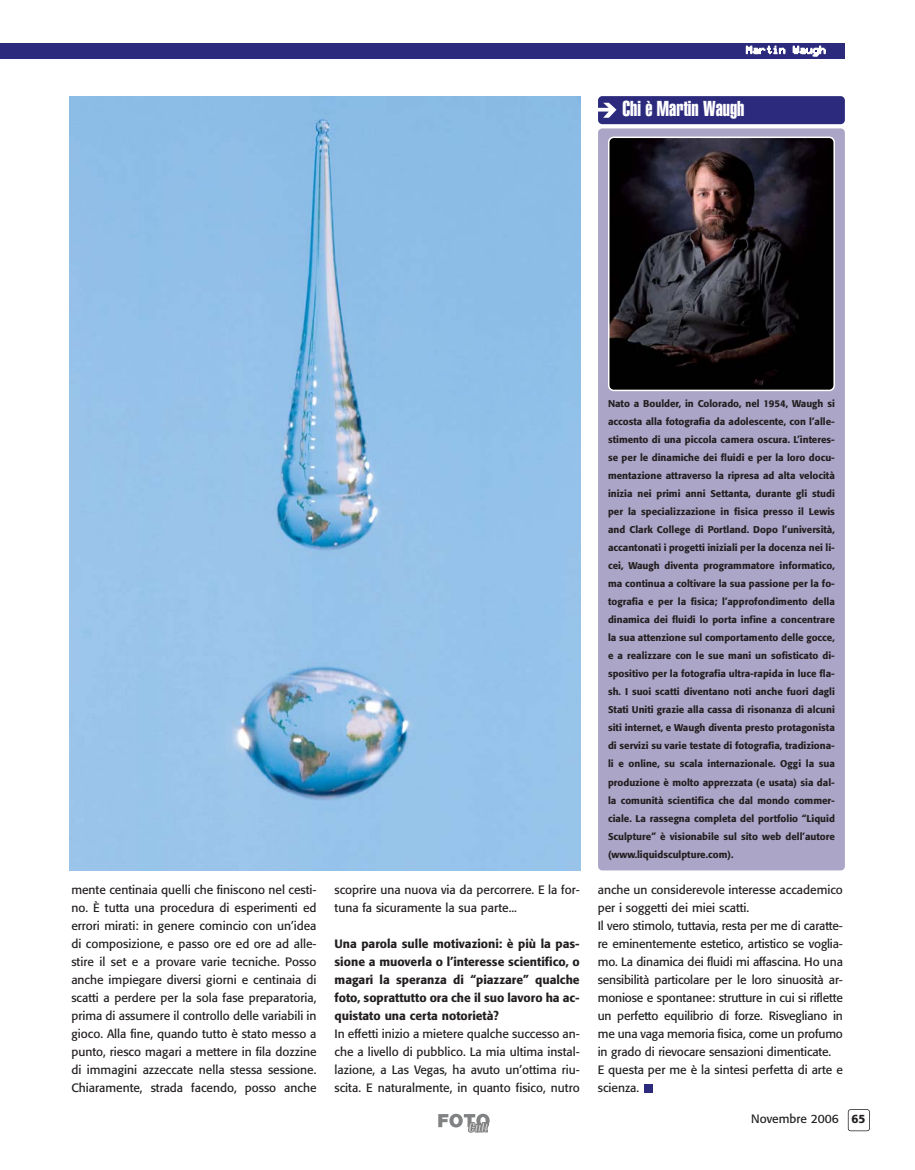
<style>
.page{position:relative;width:915px;height:1170px;background:#fff}
.page>*{position:absolute;margin:0;border:0;box-sizing:border-box;transform-origin:0 0}
.t1{font:21px "Swiss 911 BT Extra Compressed";color:#fff}
.t2{font:12px/18px "Formata";letter-spacing:-.01em;color:#231f20;text-align:justify}
.t3{font:500 12px/18px "Formata";color:#231f20;text-align:justify}
.t4{font:12px "Bubbledot ICG Fine Pos";letter-spacing:-.005em;color:#fff}
.t5{font:500 9.75px/18px "Formata";color:#231f20;text-align:justify}
.s1{font-weight:500}
</style>
<div class="page">
<div style="left:847px;top:1109px;width:22px;height:22px;border:2px solid #231f20;border-radius:3px"></div>
<svg style="left:438px;top:1113px;width:51px;height:19px"></svg>
<div style="left:0;top:43px;width:844px;height:16px;background:#2c2a7c"></div>
<img style="left:70px;top:96px;width:510px;height:774px">
<div style="left:598px;top:96px;width:246px;height:28px;background:#2c2a7c;border-radius:4px"></div>
<div style="left:598px;top:128px;width:246px;height:742px;background:#aba5c7;border-radius:4px"></div>
<svg style="left:608px;top:136px;width:226px;height:255px;background:#231f24"></svg>
<svg style="left:598px;top:103px;width:18px;height:15px"></svg>
<div style="left:644px;top:1084px;width:8px;height:8px;background:#2c2a7c"></div>
<p class="t4" style="left:745px;top:46px;width:81px">Martin Waugh</p>
<h1 class="t1" style="left:622px;top:101px;width:123px">Chi è Martin Waugh</h1>
<p class="t2" style="left:71px;top:881px;width:246px">mente centinaia quelli che finiscono nel cesti&shy;no. È tutta una procedura di esperimenti ed errori mirati: in genere comincio con un’idea di composizione, e passo ore ed ore ad alle&shy;stire il set e a provare varie tecniche. Posso anche impiegare diversi giorni e centinaia di scatti a perdere per la sola fase preparatoria, prima di assumere il controllo delle variabili in gioco. Alla fine, quando tutto è stato messo a punto, riesco magari a mettere in fila dozzine di immagini azzeccate nella stessa sessione.<br>Chiaramente, strada facendo, posso anche</p>
<p class="t2" style="left:334px;top:881px;width:246px">scoprire una nuova via da percorrere. E la for&shy;tuna fa sicuramente la sua parte...</p>
<p class="t3" style="left:334px;top:935px;width:246px">Una parola sulle motivazioni: è più la pas&shy;sione a muoverla o l’interesse scientifico, o magari la speranza di “piazzare” qualche foto, soprattutto ora che il suo lavoro ha ac&shy;quistato una certa notorietà?</p>
<p class="t2" style="left:334px;top:1025px;width:246px">In effetti inizio a mietere qualche successo an&shy;che a livello di pubblico. La mia ultima instal&shy;lazione, a Las Vegas, ha avuto un’ottima riu&shy;scita. E naturalmente, in quanto fisico, nutro</p>
<p class="t5" style="left:608px;top:395px;width:228px">Nato a Boulder, in Colorado, nel 1954, Waugh si accosta alla fotografia da adolescente, con l’alle&shy;stimento di una piccola camera oscura. L’interes&shy;se per le dinamiche dei fluidi e per la loro docu&shy;mentazione attraverso la ripresa ad alta velocità inizia nei primi anni Settanta, durante gli studi per la specializzazione in fisica presso il Lewis and Clark College di Portland. Dopo l’università, accantonati i progetti iniziali per la docenza nei li&shy;cei, Waugh diventa programmatore informatico, ma continua a coltivare la sua passione per la fo&shy;tografia e per la fisica; l’approfondimento della dinamica dei fluidi lo porta infine a concentrare la sua attenzione sul comportamento delle gocce, e a realizzare con le sue mani un sofisticato di&shy;spositivo per la fotografia ultra-rapida in luce fla&shy;sh. I suoi scatti diventano noti anche fuori dagli Stati Uniti grazie alla cassa di risonanza di alcuni siti internet, e Waugh diventa presto protagonista di servizi su varie testate di fotografia, tradiziona&shy;li e online, su scala internazionale. Oggi la sua produzione è molto apprezzata (e usata) sia dal&shy;la comunità scientifica che dal mondo commer&shy;ciale. La rassegna completa del portfolio “Liquid Sculpture” è visionabile sul sito web dell’autore (www.liquidsculpture.com).</p>
<p class="t2" style="left:597px;top:881px;width:246px;text-align:left">anche un considerevole interesse accademico per i soggetti dei miei scatti.<br>Il vero stimolo, tuttavia, resta per me di caratte&shy;re eminentemente estetico, artistico se voglia&shy;mo. La dinamica dei fluidi mi affascina. Ho una sensibilità particolare per le loro sinuosità ar&shy;moniose e spontanee: strutture in cui si riflette un perfetto equilibrio di forze. Risvegliano in me una vaga memoria fisica, come un profumo in grado di rievocare sensazioni dimenticate.<br>E questa per me è la sintesi perfetta di arte e scienza.</p>
<p class="t2" style="left:751px;top:1110px;width:116px">Novembre 2006 <span class="s1">65</span></p>
</div>
